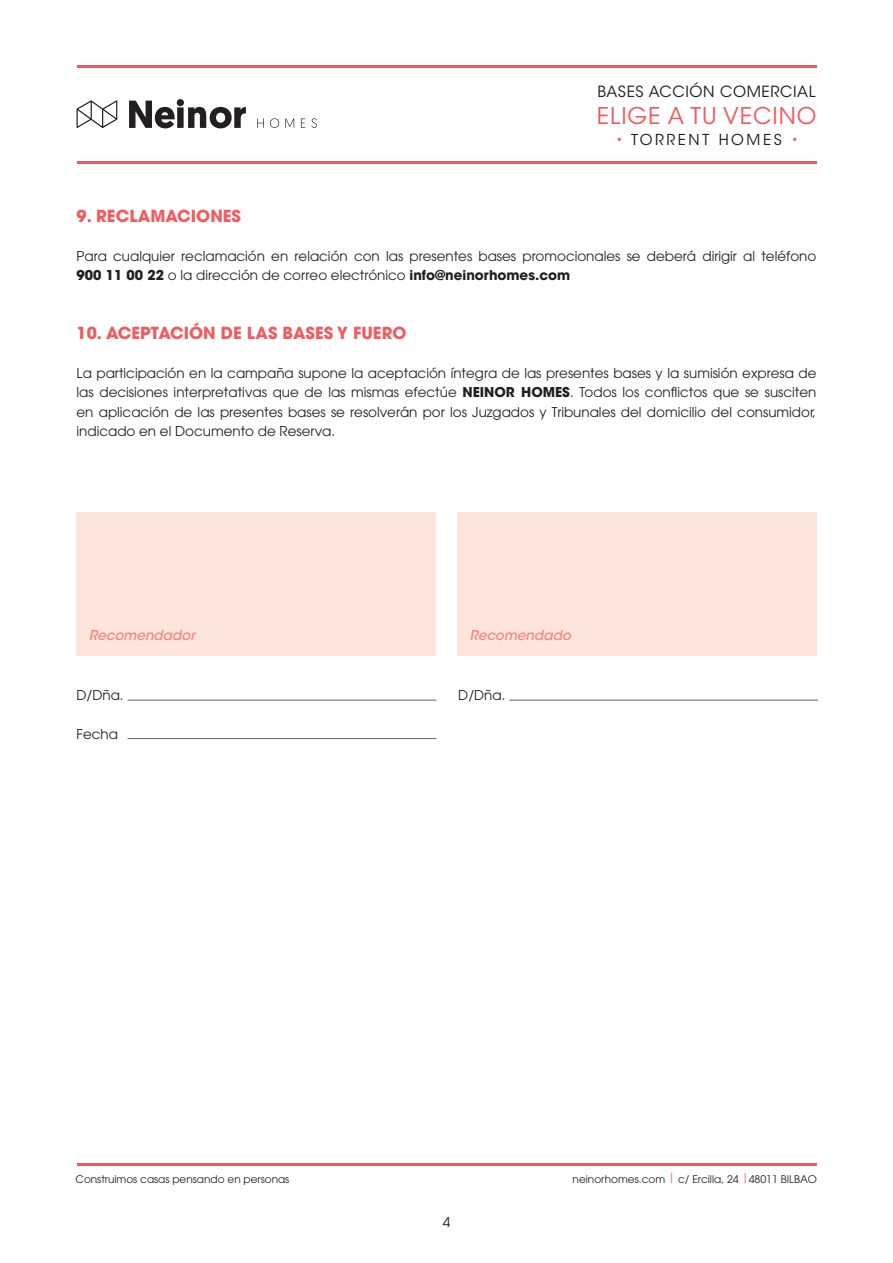
<style>
.page{position:relative;width:893px;height:1263px;background:#fff}
.page>*{position:absolute;margin:0;border:0;box-sizing:border-box;transform-origin:0 0}
.t1{font:22.95px "ITC Avant Garde Std";letter-spacing:.04em;color:#f05c5e}
.t2{font:700 16.5px "ITC Avant Garde Pro";color:#f05c5e}
.t3{font:15.3px "ITC Avant Garde Std";letter-spacing:.04em;color:#231f20}
.t4{font:15px "ITC Avant Garde Std";letter-spacing:.17em;color:#231f20}
.t5{font:13.5px/19.5px "ITC Avant Garde Pro";color:#231f20}
.t6{font:italic 500 13.5px "ITC Avant Garde Std";color:#f4857c}
.t7{font:10.5px "ITC Avant Garde Pro";color:#231f20}
.s1{color:#f05c5e}
.s2{font-weight:700}
.s3{font-family:"ITC Avant Garde Std";font-weight:700}
</style>
<div class="page">
<hr style="left:77px;top:162px;width:739px;height:2px;background:#f05c5e">
<hr style="left:77px;top:1163px;width:739px;height:2px;background:#f05c5e">
<hr style="left:77px;top:66px;width:739px;height:2px;background:#f05c5e">
<svg style="left:257px;top:119px;width:7px;height:9px"></svg>
<svg style="left:270px;top:118px;width:9px;height:10px"></svg>
<svg style="left:285px;top:119px;width:9px;height:9px"></svg>
<svg style="left:301px;top:119px;width:4px;height:9px"></svg>
<svg style="left:311px;top:118px;width:6px;height:10px"></svg>
<svg style="left:77px;top:100px;width:40px;height:28px"></svg>
<svg style="left:129px;top:99px;width:117px;height:29px"></svg>
<div style="left:77px;top:512px;width:359px;height:143px;background:#fde4dd"></div>
<div style="left:457px;top:512px;width:359px;height:143px;background:#fde4dd"></div>
<hr style="left:128px;top:700px;width:308px;height:1px;background:#636366">
<hr style="left:128px;top:738px;width:308px;height:1px;background:#636366">
<hr style="left:509px;top:700px;width:309px;height:1px;background:#636366">
<p class="t3" style="left:597px;top:82px;width:220px">BASES ACCIÓN COMERCIAL</p>
<h1 class="t1" style="left:597px;top:101px;width:221px">ELIGE A TU VECINO</h1>
<p class="t4" style="left:616px;top:131px;width:184px"><span class="s1">•</span> TORRENT HOMES <span class="s1">•</span></p>
<p class="t2" style="left:77px;top:205px;width:166px">9. RECLAMACIONES</p>
<p class="t5" style="left:77px;top:246px;width:741px">Para cualquier reclamación en relación con las presentes bases promocionales se deberá dirigir al teléfono<br><span class="s2">900 11 00 22</span> o la dirección de correo electrónico <span class="s2">info@neinorhomes.com</span></p>
<p class="t2" style="left:77px;top:322px;width:332px">10. ACEPTACIÓN DE LAS BASES Y FUERO</p>
<p class="t5" style="left:77px;top:363px;width:741px;text-align:justify">La participación en la campaña supone la aceptación íntegra de las presentes bases y la sumisión expresa de las decisiones interpretativas que de las mismas efectúe <span class="s3">NEINOR HOMES</span>. Todos los conflictos que se susciten en aplicación de las presentes bases se resolverán por los Juzgados y Tribunales del domicilio del consumidor, indicado en el Documento de Reserva.</p>
<p class="t6" style="left:89px;top:627px;width:107px">Recomendador</p>
<p class="t6" style="left:470px;top:627px;width:103px">Recomendado</p>
<p class="t5" style="left:77px;top:685px;width:49px">D/Dña.</p>
<p class="t5" style="left:458px;top:685px;width:49px">D/Dña.</p>
<p class="t5" style="left:77px;top:724px;width:43px">Fecha</p>
<p class="t7" style="left:75px;top:1172px;width:215px">Construimos casas pensando en personas</p>
<p class="t7" style="left:573px;top:1172px;width:246px">neinorhomes.com <span class="s1">|</span> c/ Ercilla, 24 <span class="s1">|</span>48011 BILBAO</p>
<p class="t5" style="left:443px;top:1212px;width:9px">4</p>
</div>
